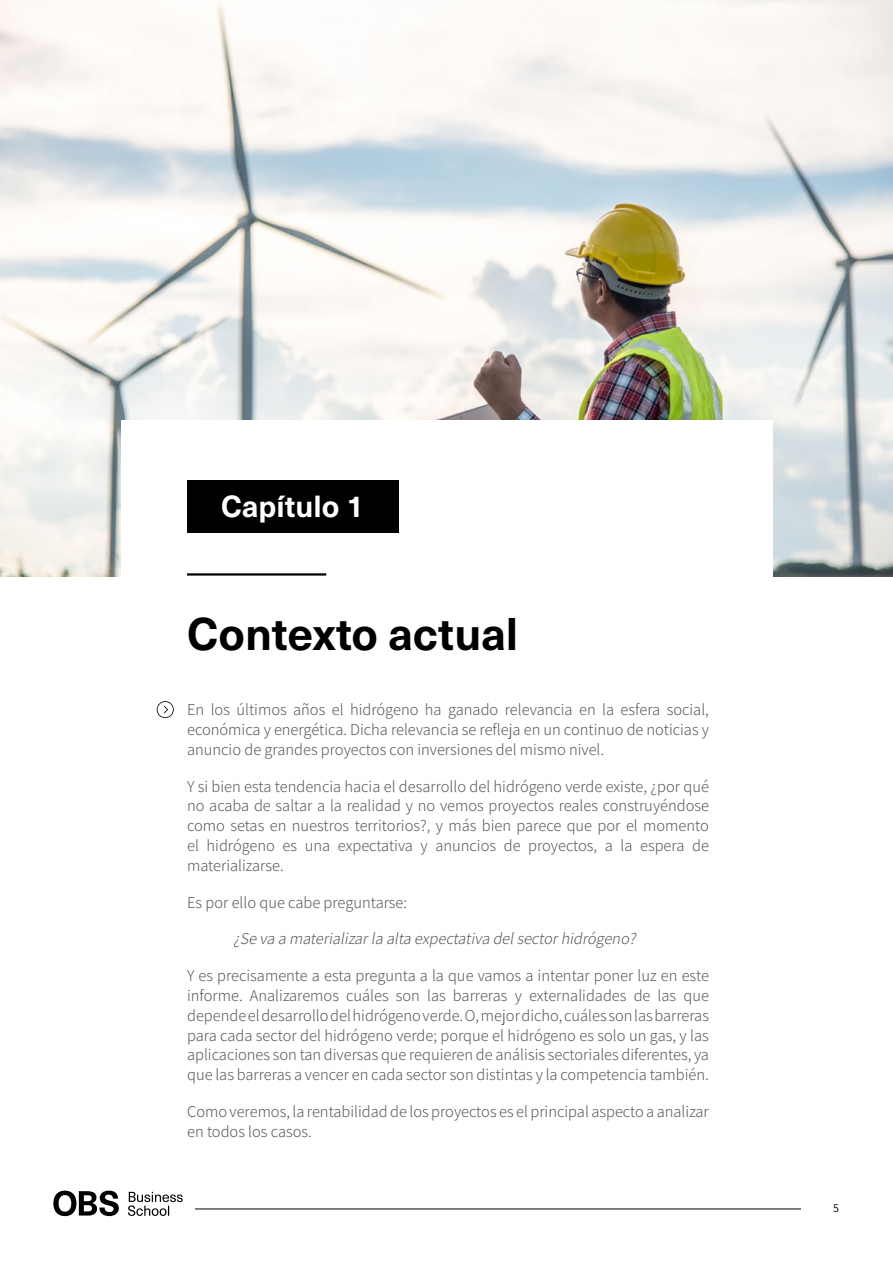
<style>
.page{position:relative;width:893px;height:1263px;background:#fff}
.page>*{position:absolute;margin:0;border:0;box-sizing:border-box;transform-origin:0 0}
.t1{font:700 45px "Neue Haas Unica Pro";color:#000}
.t2{font:700 30px "Neue Haas Unica Pro";color:#fff}
.t3{font:300 16.5px/19.8px "Assistant";color:#575756;text-align:justify}
.t4{font:italic 300 16.5px "Assistant";color:#575756}
.t5{font:12px "Assistant";color:#000}
</style>
<div class="page">
<img style="left:0;top:0;width:893px;height:576px">
<div style="left:121px;top:421px;width:651px;height:156px;background:#fff"></div>
<div style="left:187px;top:480px;width:211px;height:53px;background:#000"></div>
<hr style="left:187px;top:573px;width:139px;height:3px;background:#000">
<svg style="left:157px;top:701px;width:17px;height:17px"></svg>
<hr style="left:195px;top:1208px;width:606px;height:1px;background:#000">
<svg style="left:128px;top:1192px;width:55px;height:24px"></svg>
<svg style="left:53px;top:1190px;width:66px;height:26px"></svg>
<h2 class="t2" style="left:221px;top:488px;width:145px">Capítulo 1</h2>
<h1 class="t1" style="left:187px;top:606px;width:333px">Contexto actual</h1>
<p class="t3" style="left:187px;top:699px;width:523px">En los últimos años el hidrógeno ha ganado relevancia en la esfera social, económica y energética. Dicha relevancia se refleja en un continuo de noticias y anuncio de grandes proyectos con inversiones del mismo nivel.</p>
<p class="t3" style="left:187px;top:775px;width:523px">Y si bien esta tendencia hacia el desarrollo del hidrógeno verde existe, ¿por qué no acaba de saltar a la realidad y no vemos proyectos reales construyéndose como setas en nuestros territorios?, y más bien parece que por el momento el hidrógeno es una expectativa y anuncios de proyectos, a la espera de materializarse.</p>
<p class="t3" style="left:187px;top:891px;width:222px">Es por ello que cabe preguntarse:</p>
<p class="t4" style="left:234px;top:927px;width:407px">¿Se va a materializarla alta expectativa delsectorhidrógeno?</p>
<p class="t3" style="left:187px;top:965px;width:523px">Y es precisamente a esta pregunta a la que vamos a intentar poner luz en este informe. Analizaremos cuáles son las barreras y externalidades de las que depende el desarrollo del hidrógeno verde. O, mejor dicho, cuáles son las barreras para cada sector del hidrógeno verde; porque el hidrógeno es solo un gas, y las aplicaciones son tan diversas que requieren de análisis sectoriales diferentes, ya que las barreras a vencer en cada sector son distintas y la competencia también.</p>
<p class="t3" style="left:187px;top:1101px;width:523px">Como veremos, la rentabilidad de los proyectos es el principal aspecto a analizar en todos los casos.</p>
<p class="t5" style="left:833px;top:1200px;width:7px">5</p>
</div>
